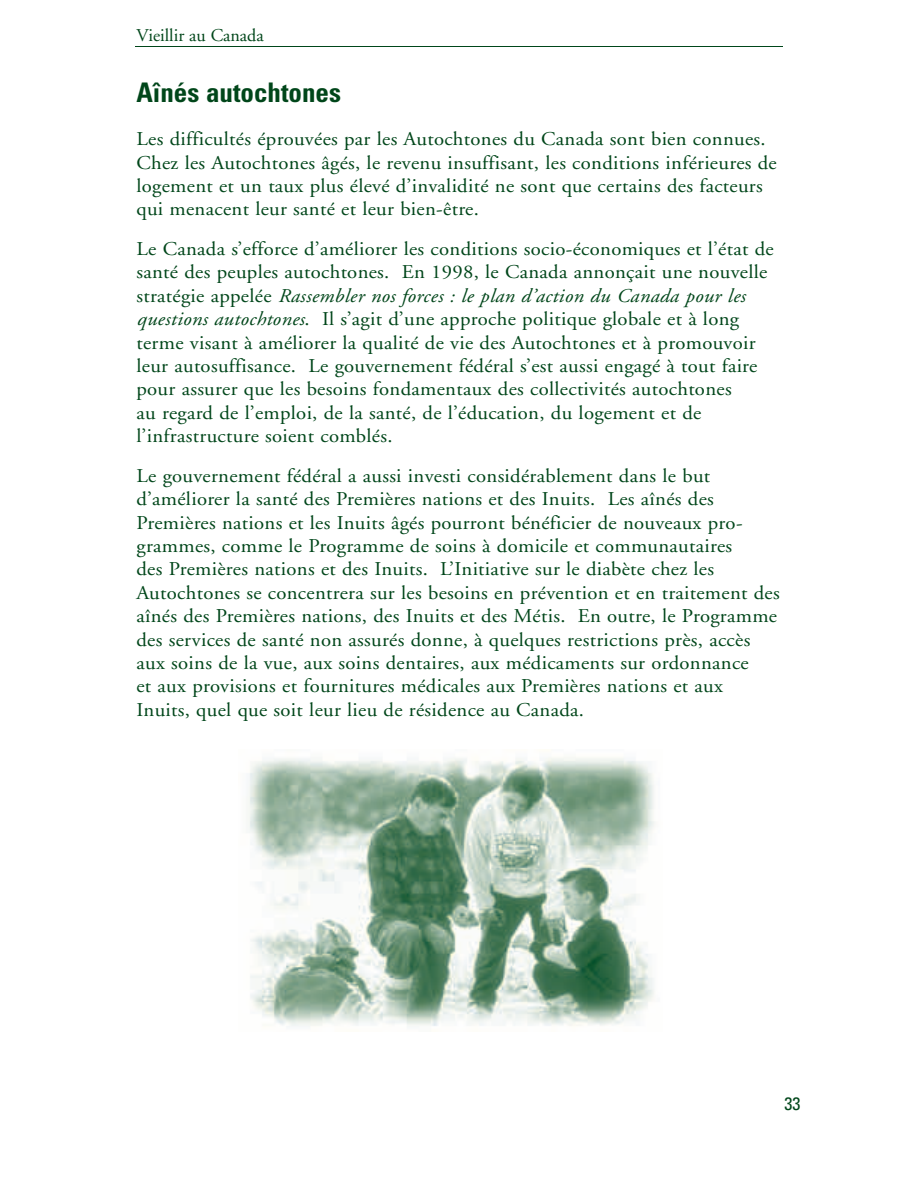
<style>
.page{position:relative;width:918px;height:1188px;background:#fff}
.page>*{position:absolute;margin:0;border:0;box-sizing:border-box;transform-origin:0 0}
.t1{font:700 condensed 27px "Univers";color:#00461a}
.t2{font:19.5px/23.4px "Adobe Garamond";letter-spacing:.015em;color:#00461a;scale:1.06 1}
.t3{font:18px "Adobe Garamond";color:#00461a}
.t4{font:condensed 18px "Univers";color:#00461a}
.s1{font-style:italic}
</style>
<div class="page">
<hr style="left:135px;top:46px;width:648px;height:1px;background:#00461a">
<img style="left:248px;top:757px;width:407px;height:269px">
<p class="t3" style="left:136px;top:29px;width:129px">Vieillir au Canada</p>
<h1 class="t1" style="left:136px;top:82px;width:206px">Aînés autochtones</h1>
<p class="t2" style="left:136px;top:129px;width:606px">Les difficultés éprouvées par les Autochtones du Canada sont bien connues.<br>Chez les Autochtones âgés, le revenu insuffisant, les conditions inférieures de logement et un taux plus élevé d’invalidité ne sont que certains des facteurs qui menacent leur santé et leur bien-être.</p>
<p class="t2" style="left:136px;top:239px;width:603px">Le Canada s’efforce d’améliorer les conditions socio-économiques et l’état de santé des peuples autochtones. En 1998, le Canada annonçait une nouvelle stratégie appelée <span class="s1">Rassembler nos forces : le plan d’action du Canada pour les questions autochtones</span>. Il s’agit d’une approche politique globale et à long terme visant à améliorer la qualité de vie des Autochtones et à promouvoir leur autosuffisance. Le gouvernement fédéral s’est aussi engagé à tout faire pour assurer que les besoins fondamentaux des collectivités autochtones<br>au regard de l’emploi, de la santé, de l’éducation, du logement et de l’infrastructure soient comblés.</p>
<p class="t2" style="left:136px;top:466px;width:608px">Le gouvernement fédéral a aussi investi considérablement dans le but d’améliorer la santé des Premières nations et des Inuits. Les aînés des Premières nations et les Inuits âgés pourront bénéficier de nouveaux pro&shy;grammes, comme le Programme de soins à domicile et communautaires<br>des Premières nations et des Inuits. L’Initiative sur le diabète chez les Autochtones se concentrera sur les besoins en prévention et en traitement des aînés des Premières nations, des Inuits et des Métis. En outre, le Programme des services de santé non assurés donne, à quelques restrictions près, accès aux soins de la vue, aux soins dentaires, aux médicaments sur ordonnance<br>et aux provisions et fournitures médicales aux Premières nations et aux Inuits, quel que soit leur lieu de résidence au Canada.</p>
<p class="t4" style="left:784px;top:1097px;width:17px">33</p>
</div>
